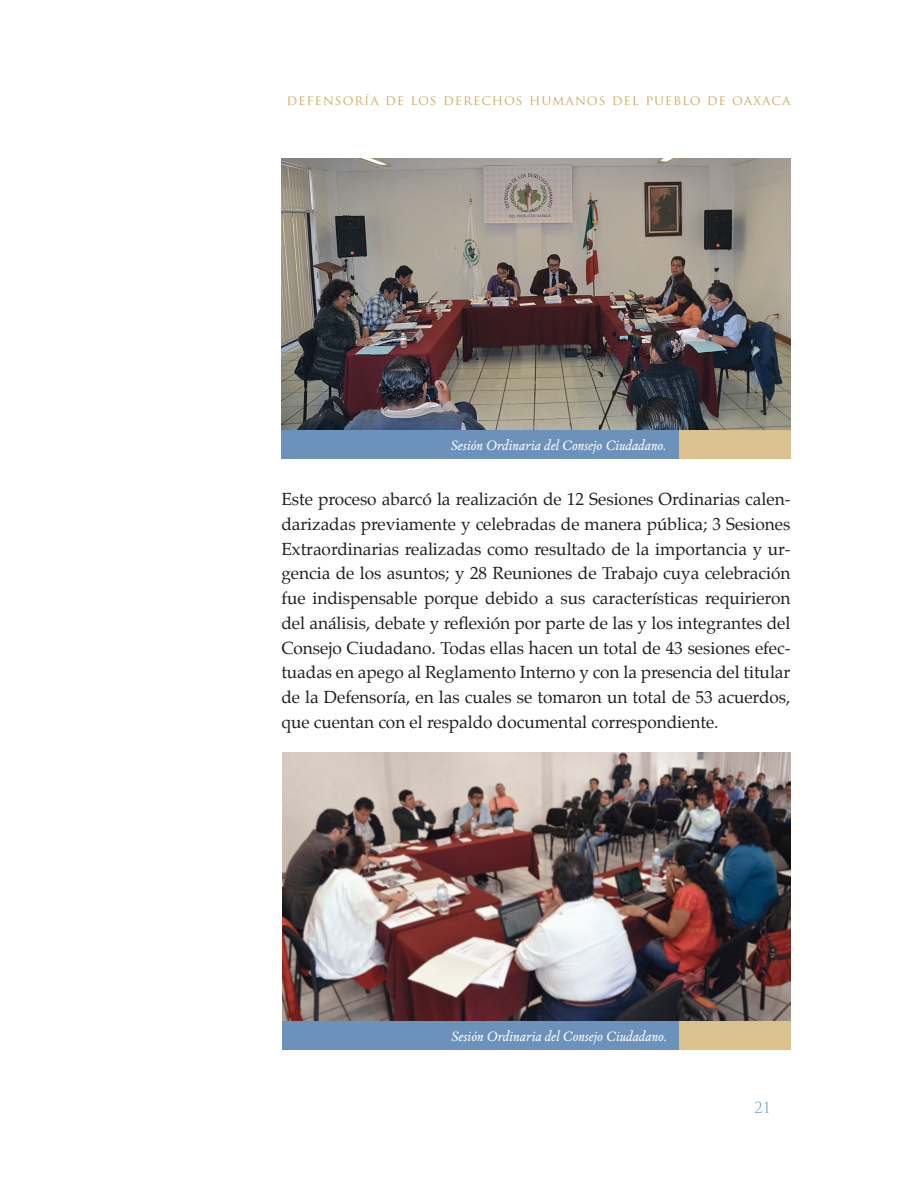
<style>
.page{position:relative;width:918px;height:1188px;background:#fff}
.page>*{position:absolute;margin:0;border:0;box-sizing:border-box;transform-origin:0 0}
.Inicial{font:17.25px/24.8px "Palatino";letter-spacing:-.005em;color:#231f20;text-align:justify}
.t1{font:15px "Trajan Pro";color:#82aad9}
.pie_foto{font:italic 14.25px "Espinosa Nova";color:#fff}
.t2{font:13.5px "Trajan Pro";letter-spacing:.065em;color:#cfad66}
</style>
<div class="page">
<img style="left:282px;top:159px;width:509px;height:271px">
<div style="left:282px;top:430px;width:397px;height:28px;background:#6c92bb"></div>
<div style="left:679px;top:430px;width:112px;height:28px;background:#dbc18e"></div>
<div style="left:282px;top:1021px;width:398px;height:29px;background:#6c92bb"></div>
<div style="left:679px;top:1021px;width:112px;height:29px;background:#dbc18e"></div>
<img style="left:282px;top:753px;width:509px;height:268px">
<p class="t2" style="left:286px;top:92px;width:506px">DEFENSORÍA DE LOS DERECHOS HUMANOS DEL PUEBLO DE OAXACA</p>
<p class="pie_foto" style="left:451px;top:437px;width:217px">Sesión Ordinaria del Consejo Ciudadano.</p>
<p class="Inicial" style="left:281px;top:487px;width:511px">Este proceso abarcó la realización de 12 Sesiones Ordinarias calen&shy;darizadas previamente y celebradas de manera pública; 3 Sesiones Extraordinarias realizadas como resultado de la importancia y ur&shy;gencia de los asuntos; y 28 Reuniones de Trabajo cuya celebración fue indispensable porque debido a sus características requirieron del análisis, debate y reflexión por parte de las y los integrantes del Consejo Ciudadano. Todas ellas hacen un total de 43 sesiones efec&shy;tuadas en apego al Reglamento Interno y con la presencia del titular de la Defensoría, en las cuales se tomaron un total de 53 acuerdos, que cuentan con el respaldo documental correspondiente.</p>
<p class="pie_foto" style="left:451px;top:1028px;width:217px">Sesión Ordinaria del Consejo Ciudadano.</p>
<p class="t1" style="left:754px;top:1098px;width:19px">21</p>
</div>
